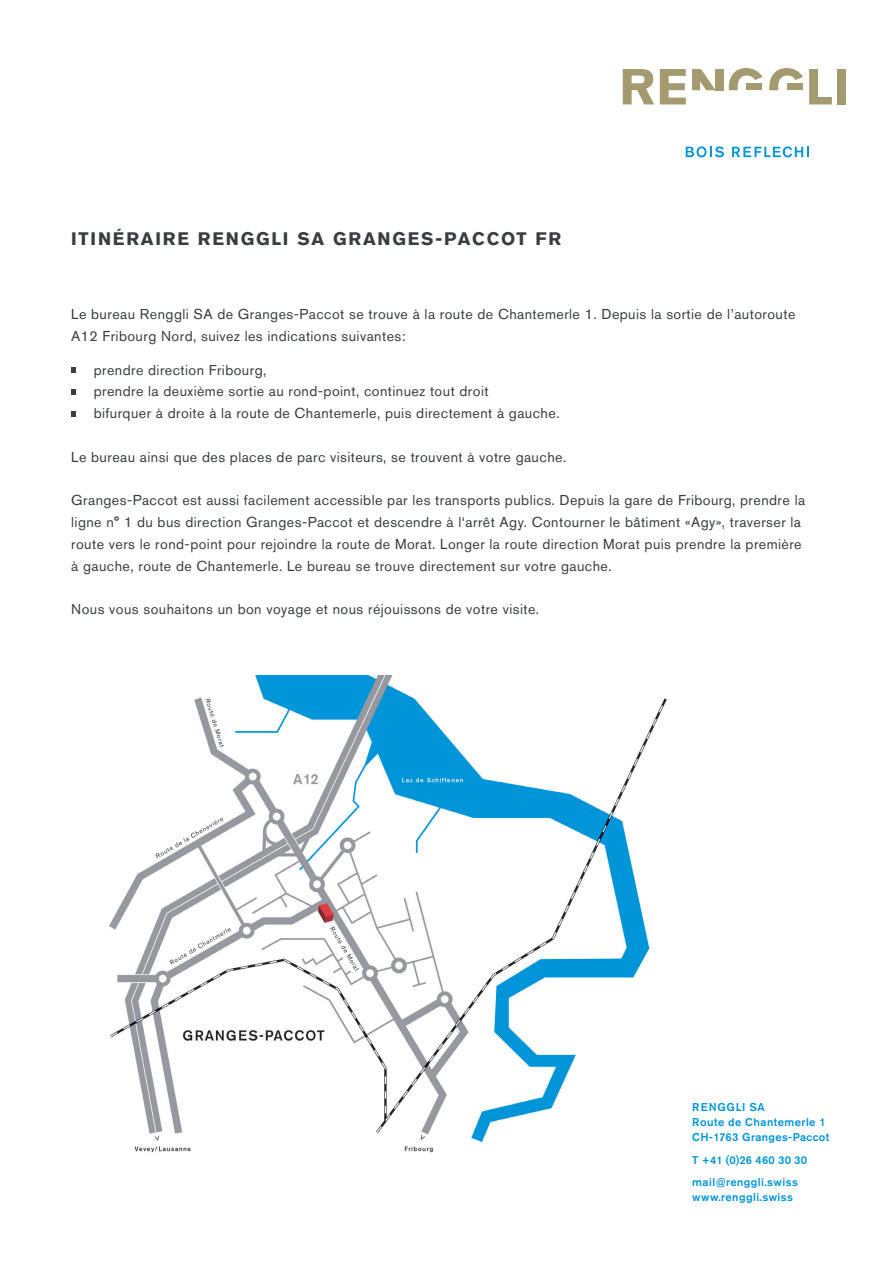
<style>
.page{position:relative;width:893px;height:1263px;background:#fff}
.page>*{position:absolute;margin:0;border:0;box-sizing:border-box;transform-origin:0 0}
.t1{font:700 18px "Akzidenz Grotesk BQ";letter-spacing:.1em;color:#393c40}
.t2{font:14.25px/21.8px "Akzidenz Grotesk BQ";letter-spacing:.03em;color:#393c40}
.t3{font:500 11.25px/15px "Akzidenz Grotesk Pro";letter-spacing:.04em;color:#0095d9}
</style>
<div class="page">
<svg style="left:623px;top:69px;width:31px;height:35px"></svg>
<svg style="left:660px;top:69px;width:26px;height:35px"></svg>
<div style="left:716px;top:69px;width:8px;height:21px;background:#a39a6f"></div>
<svg style="left:692px;top:69px;width:24px;height:21px"></svg>
<svg style="left:729px;top:68px;width:33px;height:22px"></svg>
<svg style="left:769px;top:68px;width:34px;height:22px"></svg>
<div style="left:787px;top:83px;width:16px;height:7px;background:#a39a6f"></div>
<svg style="left:809px;top:69px;width:23px;height:35px"></svg>
<div style="left:837px;top:69px;width:9px;height:35px;background:#a39a6f"></div>
<svg style="left:686px;top:146px;width:38px;height:11px"></svg>
<svg style="left:732px;top:146px;width:77px;height:11px"></svg>
<svg style="left:71px;top:368px;width:4px;height:5px"></svg>
<img style="left:109px;top:675px;width:558px;height:478px">
<svg style="left:71px;top:390px;width:4px;height:5px"></svg>
<svg style="left:71px;top:411px;width:4px;height:6px"></svg>
<p class="t1" style="left:71px;top:228px;width:492px">ITINÉRAIRE RENGGLI SA GRANGES-PACCOT FR</p>
<p class="t2" style="left:71px;top:303px;width:726px">Le bureau Renggli SA de Granges-Paccot se trouve à la route de Chantemerle 1. Depuis la sortie de l’autoroute<br>A12 Fribourg Nord, suivez les indications suivantes:</p>
<p class="t2" style="left:94px;top:359px;width:467px">prendre direction Fribourg,<br>prendre la deuxième sortie au rond-point, continuez tout droit<br>bifurquer à droite à la route de Chantemerle, puis directement à gauche.</p>
<p class="t2" style="left:71px;top:446px;width:497px">Le bureau ainsi que des places de parc visiteurs, se trouvent à votre gauche.</p>
<p class="t2" style="left:71px;top:489px;width:735px">Granges-Paccot est aussi facilement accessible par les transports publics. Depuis la gare de Fribourg, prendre la ligne n° 1 du bus direction Granges-Paccot et descendre à l‘arrêt Agy. Contourner le bâtiment «Agy», traverser la route vers le rond-point pour rejoindre la route de Morat. Longer la route direction Morat puis prendre la première à gauche, route de Chantemerle. Le bureau se trouve directement sur votre gauche.</p>
<p class="t2" style="left:71px;top:598px;width:469px">Nous vous souhaitons un bon voyage et nous réjouissons de votre visite.</p>
<p class="t3" style="left:692px;top:1100px;width:138px">RENGGLI SA<br>Route de Chantemerle 1<br>CH-1763 Granges-Paccot</p>
<p class="t3" style="left:692px;top:1148px;width:116px;line-height:22.5px">T +41 (0)26 460 30 30 mail@renggli.swiss</p>
<p class="t3" style="left:692px;top:1190px;width:102px">www.renggli.swiss</p>
</div>
